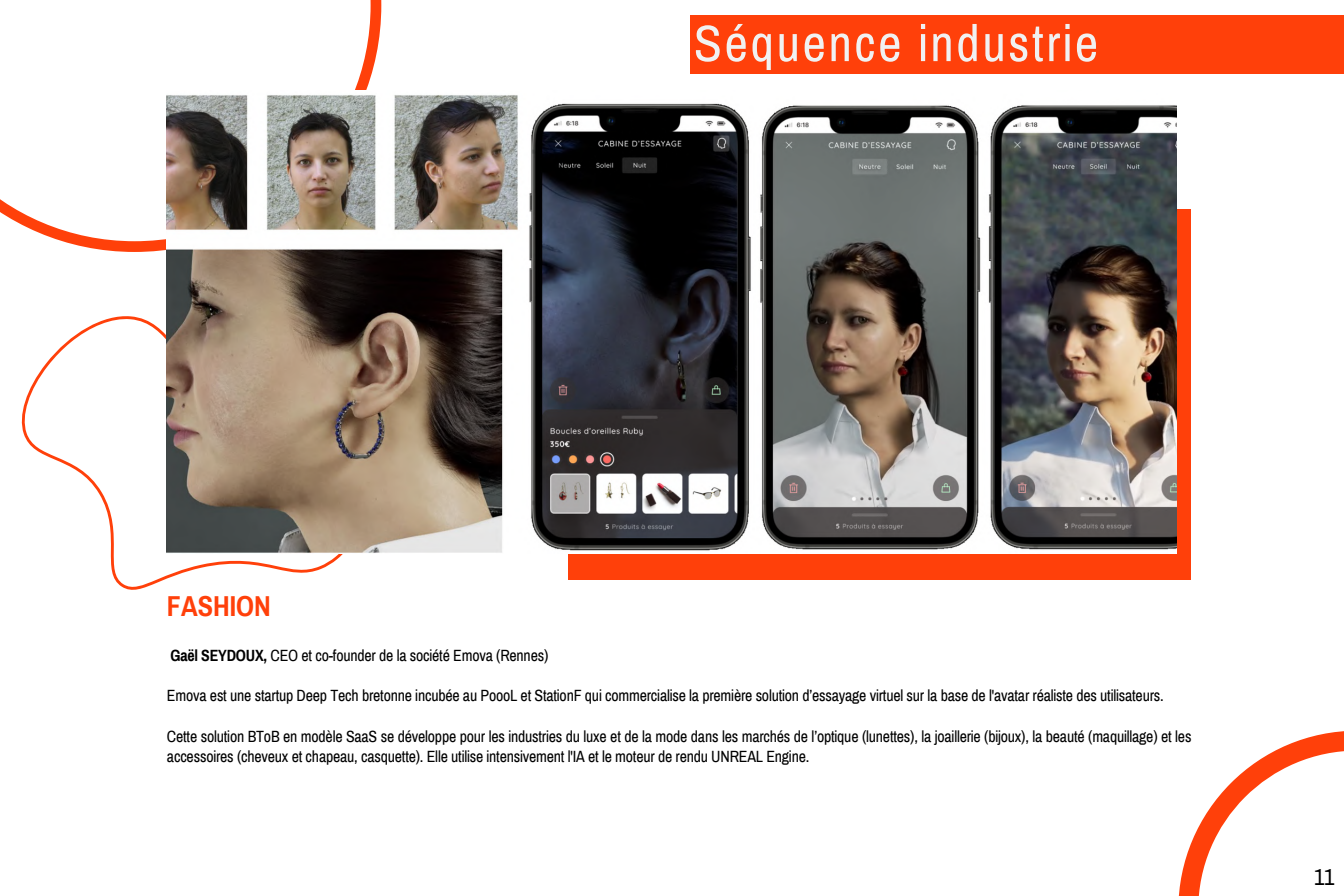
<style>
.page{position:relative;width:1344px;height:896px;background:#fff}
.page>*{position:absolute;margin:0;border:0;box-sizing:border-box;transform-origin:0 0}
.t1{font:51.36px "Archivo Narrow";letter-spacing:.05em;color:#f1f1f1}
.t2{font:700 28.18px "Archivo Narrow";color:#ff400a}
.t3{font:22.75px "Archivo Narrow";color:#000}
.t4{font:15.84px/20.3px "Archivo Narrow";letter-spacing:-.01em;color:#000}
.s1{font-weight:700}
</style>
<div class="page">
<div style="left:568px;top:209px;width:623px;height:371px;background:#ff400a"></div>
<svg style="left:1178px;top:731px;width:166px;height:165px"></svg>
<svg style="left:166px;top:0;width:215px;height:189px"></svg>
<svg style="left:0;top:189px;width:343px;height:401px"></svg>
<img style="left:167px;top:90px;width:1010px;height:463px">
<div style="left:690px;top:15px;width:654px;height:59px;background:#ff400a"></div>
<h1 class="t1" style="left:694px;top:16px;width:406px">Séquence industrie</h1>
<h2 class="t2" style="left:167px;top:591px;width:105px">FASHION</h2>
<p class="t4" style="left:170px;top:645px;width:379px"><span class="s1">Gaël SEYDOUX,</span> CEO et co-founder de la société Emova (Rennes)</p>
<p class="t4" style="left:167px;top:686px;width:998px">Emova est une startup Deep Tech bretonne incubée au PoooL et StationF qui commercialise la première solution d’essayage virtuel sur la base de l'avatar réaliste des utilisateurs.</p>
<p class="t4" style="left:167px;top:726px;width:1026px">Cette solution BToB en modèle SaaS se développe pour les industries du luxe et de la mode dans les marchés de l’optique (lunettes), la joaillerie (bijoux), la beauté (maquillage) et les accessoires (cheveux et chapeau, casquette). Elle utilise intensivement l'IA et le moteur de rendu UNREAL Engine.</p>
<h3 class="t3" style="left:1314px;top:865px;width:22px">11</h3>
</div>
